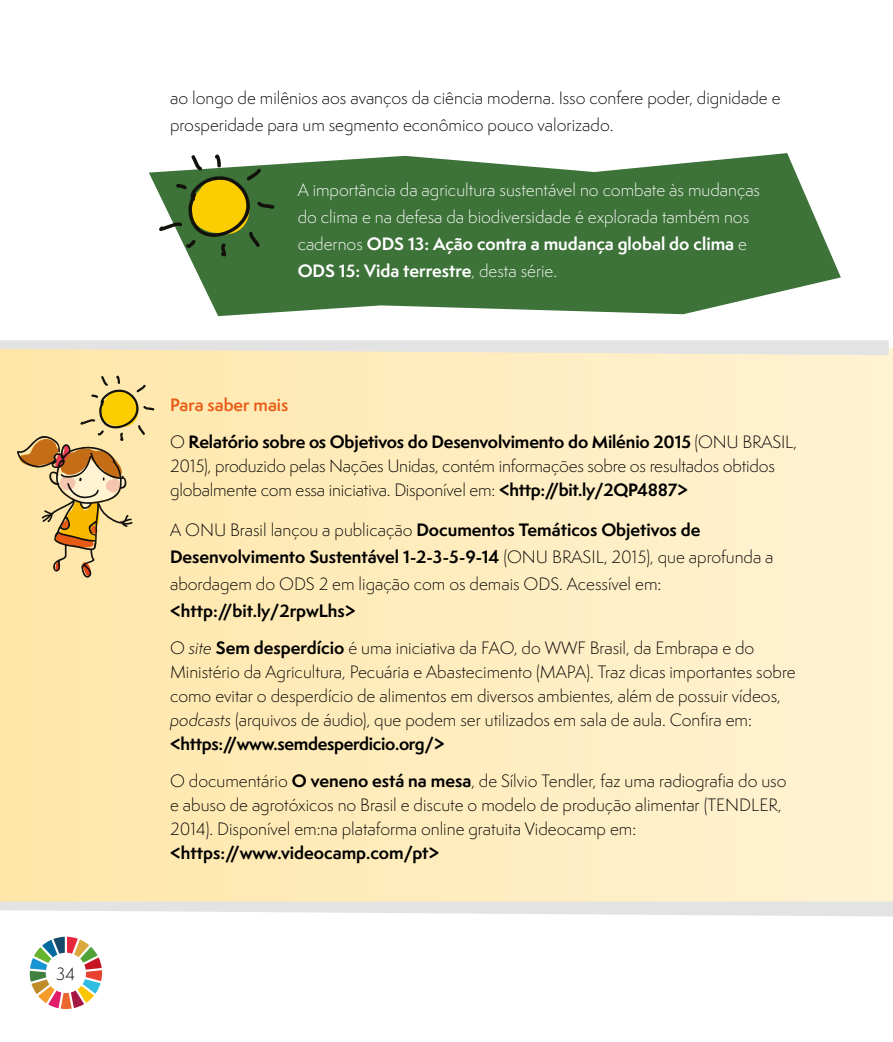
<style>
.page{position:relative;width:893px;height:1042px;background:#fff}
.page>*{position:absolute;margin:0;border:0;box-sizing:border-box;transform-origin:0 0}
.t1{font:300 16.5px/24px "Semplicita Pro";color:#000}
.t2{font:300 16.5px/27px "Semplicita Pro";color:#fff}
.t3{font:700 16.5px "Semplicita Pro";color:#000}
.t4{font:600 16.5px "Semplicita Pro";color:#e85b14}
.s1{font-weight:700}
.s2{font-style:italic}
</style>
<div class="page">
<svg style="left:30px;top:936px;width:72px;height:73px"></svg>
<div style="left:0;top:349px;width:893px;height:557px;background:linear-gradient(to right,#ffe6a9,#fff3d4)"></div>
<svg style="left:0;top:340px;width:889px;height:15px;background:#e8e4da"></svg>
<svg style="left:17px;top:375px;width:138px;height:204px;background:#eacc8d"></svg>
<svg style="left:149px;top:153px;width:692px;height:163px;fill:#3d7238"></svg>
<svg style="left:158px;top:154px;width:117px;height:102px"></svg>
<svg style="left:0;top:901px;width:893px;height:15px"></svg>
<p class="t1" style="left:56px;top:961px;width:21px">34</p>
<p class="t1" style="left:170px;top:84px;width:612px;line-height:27px">ao longo de milênios aos avanços da ciência moderna. Isso confere poder, dignidade e prosperidade para um segmento econômico pouco valorizado.</p>
<p class="t2" style="left:298px;top:176px;width:464px">A importância da agricultura sustentável no combate às mudanças do clima e na defesa da biodiversidade é explorada também nos cadernos <span class="s1">ODS 13: Ação contra a mudança global do clima</span> e <span class="s1">ODS 15: Vida terrestre</span>, desta série.</p>
<p class="t4" style="left:170px;top:393px;width:120px">Para saber mais</p>
<p class="t1" style="left:170px;top:430px;width:628px">O <span class="s1">Relatório sobre os Objetivos do Desenvolvimento do Milénio 2015</span> (ONU BRASIL,<br>2015), produzido pelas Nações Unidas, contém informações sobre os resultados obtidos globalmente com essa iniciativa. Disponível em: <span class="s1">&lt;http://bit.ly/2QP4887&gt;</span></p>
<p class="t1" style="left:170px;top:516px;width:605px;line-height:27px">A ONU Brasil lançou a publicação <span class="s1">Documentos Temáticos Objetivos de<br>Desenvolvimento Sustentável 1-2-3-5-9-14</span> (ONU BRASIL, 2015), que aprofunda a abordagem do ODS 2 em ligação com os demais ODS. Acessível em:</p>
<p class="t3" style="left:170px;top:598px;width:187px">&lt;http://bit.ly/2rpwLhs&gt;</p>
<p class="t1" style="left:170px;top:635px;width:627px">O <span class="s2">site</span> <span class="s1">Sem desperdício</span> é uma iniciativa da FAO, do WWF Brasil, da Embrapa e do Ministério da Agricultura, Pecuária e Abastecimento (MAPA). Traz dicas importantes sobre como evitar o desperdício de alimentos em diversos ambientes, além de possuir vídeos, <span class="s2">podcasts</span> (arquivos de áudio), que podem ser utilizados em sala de aula. Confira em: <span class="s1">&lt;https://www.semdesperdicio.org/&gt;</span></p>
<p class="t1" style="left:170px;top:768px;width:618px">O documentário <span class="s1">O veneno está na mesa</span>, de Sílvio Tendler, faz uma radiografia do uso e abuso de agrotóxicos no Brasil e discute o modelo de produção alimentar (TENDLER,<br>2014). Disponível em:na plataforma online gratuita Videocamp em:</p>
<p class="t3" style="left:170px;top:840px;width:271px">&lt;https://www.videocamp.com/pt&gt;</p>
</div>
